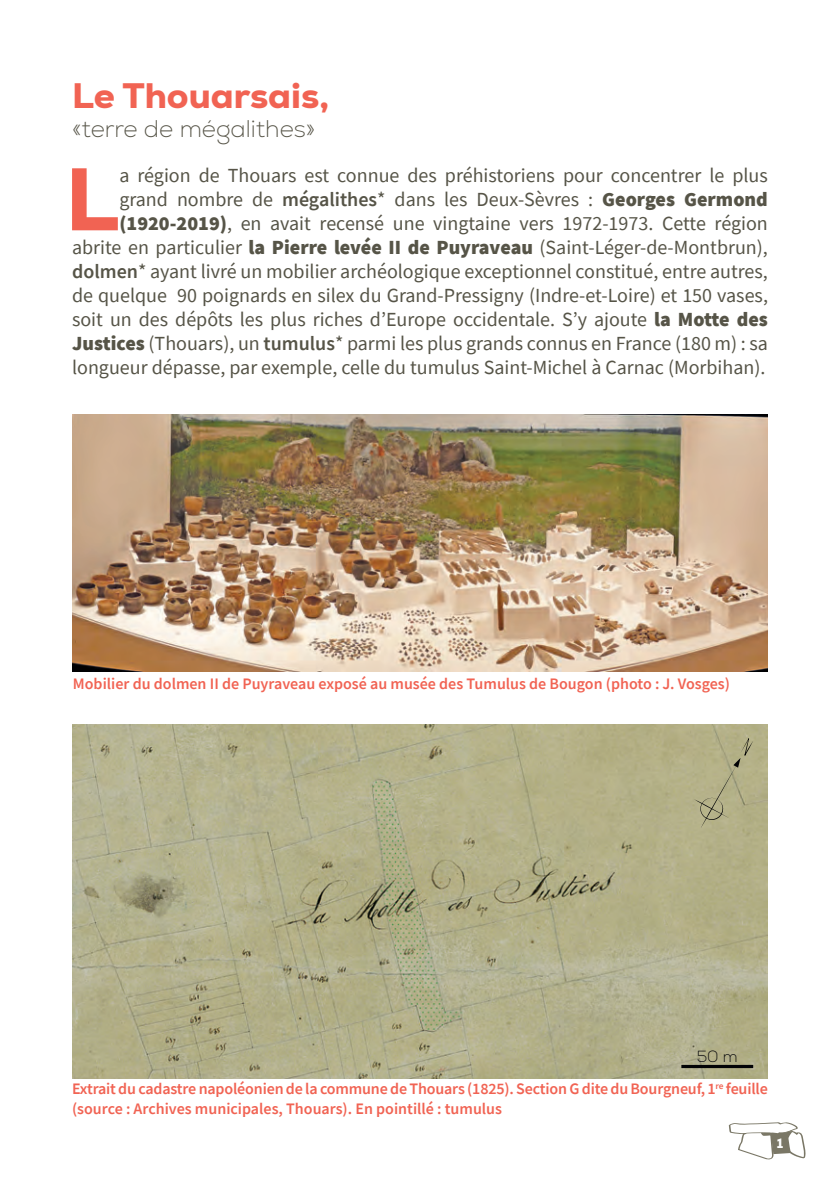
<style>
.page{position:relative;width:840px;height:1191px;background:#fff}
.page>*{position:absolute;margin:0;border:0;box-sizing:border-box;transform-origin:0 0}
.t1{font:800 88.6px "Nexa";color:#f16353}
.t2{font:800 36px "Nexa";color:#f16353}
.t3{font:200 24px "Nexa";color:#565447}
.t4{font:20px/24px "Source Sans Pro";color:#565447;text-align:right}
.t5{font:600 16px/19.2px "Source Sans Pro";letter-spacing:-.005em;color:#f16353}
.t6{font:200 16px "Nexa";color:#020306}
.t7{font:800 14px "Nexa";color:#fff}
.s1{font-weight:600}
.s2{font-weight:900}
</style>
<div class="page">
<svg style="left:728px;top:1122px;width:77px;height:38px"></svg>
<img style="left:72px;top:414px;width:695px;height:257px">
<img style="left:72px;top:724px;width:695px;height:354px">
<hr style="left:681px;top:1065px;width:71px;height:3px;background:#020306">
<svg style="left:693px;top:738px;width:59px;height:89px;background:#aeab84"></svg>
<h2 class="t2" style="left:72px;top:72px;width:258px">Le Thouarsais,</h2>
<p class="t3" style="left:72px;top:114px;width:245px">«terre de mégalithes»</p>
<h1 class="t1" style="left:65px;top:142px;width:55px">L</h1>
<p class="t4" style="left:72px;top:163px;width:697px">a région de Thouars est connue des préhistoriens pour concentrer le plus grand nombre de <span class="s1">mégalithes</span>* dans les Deux-Sèvres : <span class="s2">Georges Germond (1920-2019)</span>, en avait recensé une vingtaine vers 1972-1973. Cette région abrite en particulier <span class="s2">la Pierre levée II de Puyraveau</span> (Saint-Léger-de-Montbrun), <span class="s1">dolmen</span>* ayant livré un mobilier archéologique exceptionnel constitué, entre autres, de quelque 90 poignards en silex du Grand-Pressigny (Indre-et-Loire) et 150 vases, soit un des dépôts les plus riches d’Europe occidentale. S’y ajoute <span class="s2">la Motte des Justices</span> (Thouars), un <span class="s1">tumulus</span>* parmi les plus grands connus en France (180 m) : sa longueur dépasse, par exemple, celle du tumulus Saint-Michel à Carnac (Morbihan).</p>
<p class="t5" style="left:73px;top:673px;width:658px">Mobilier du dolmen II de Puyraveau exposé au musée des Tumulus de Bougon (photo : J. Vosges)</p>
<p class="t6" style="left:696px;top:1046px;width:42px">50 m</p>
<p class="t5" style="left:72px;top:1079px;width:697px">Extrait du cadastre napoléonien de la commune de Thouars (1825). Section G dite du Bourgneuf, 1<sup>re</sup> feuille (source : Archives municipales, Thouars). En pointillé : tumulus</p>
<p class="t7" style="left:776px;top:1133px;width:8px">1</p>
</div>
